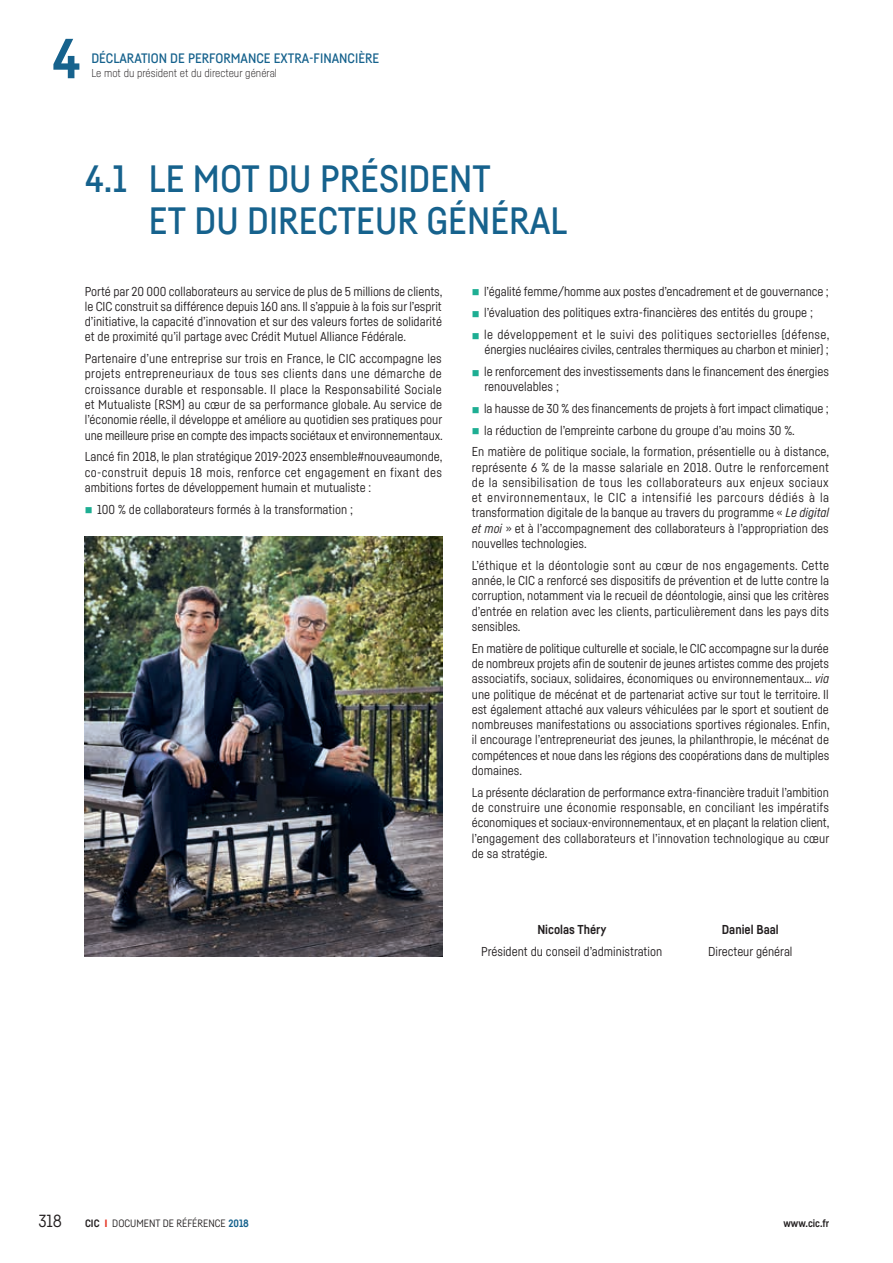
<style>
.page{position:relative;width:893px;height:1263px;background:#fff}
.page>*{position:absolute;margin:0;border:0;box-sizing:border-box;transform-origin:0 0}
.t1{font:700 55.5px "Fabrikat";color:#16628d}
.t2{font:500 37.5px/42px "Fabrikat";color:#16628d}
.t3{font:17.25px "Fabrikat";color:#231f20}
.t4{font:500 13.5px "Fabrikat";color:#16628d}
.t5{font:12.75px/15.3px "Fabrikat";color:#231f20;text-align:justify}
.t6{font:700 12.75px "Fabrikat";color:#231f20}
.t7{font:300 11.25px "Fabrikat";color:#231f20}
.t8{font:10.5px "Fabrikat";color:#231f20}
.t9{font:700 10.5px "Fabrikat";color:#231f20}
.s1{font-style:italic}
.s2{font-weight:700}
.s3{font-weight:700;color:#e43424}
.s4{font-weight:700;color:#16628d}
</style>
<div class="page">
<img style="left:85px;top:537px;width:357px;height:420px">
<h1 class="t1" style="left:52px;top:24px;width:30px">4</h1>
<p class="t4" style="left:91px;top:50px;width:289px">DÉCLARATION DE PERFORMANCE EXTRA‑FINANCIÈRE</p>
<p class="t7" style="left:91px;top:66px;width:187px">Le mot du président et du directeur général</p>
<h2 class="t2" style="left:149px;top:157px;width:302px;text-indent:119px">DU PRÉSIDENT<br>ET DU DIRECTE</h2>
<h2 class="t2" style="left:85px;top:157px;width:62px">4.1 LE</h2>
<h2 class="t2" style="left:193px;top:157px;width:23px">MOT</h2>
<h2 class="t2" style="left:375px;top:199px;width:94px">UR GÉNÉRAL</h2>
<p class="t5" style="left:85px;top:283px;width:359px">Porté par 20 000 collaborateurs au service de plus de 5 millions de clients, le CIC construit sa différence depuis 160 ans. Il s’appuie à la fois sur l’esprit d’initiative, la capacité d’innovation et sur des valeurs fortes de solidarité et de proximité qu’il partage avec Crédit Mutuel Alliance Fédérale.</p>
<p class="t5" style="left:85px;top:351px;width:359px">Partenaire d’une entreprise sur trois en France, le CIC accompagne les projets entrepreneuriaux de tous ses clients dans une démarche de croissance durable et responsable. Il place la Responsabilité Sociale et Mutualiste (RSM) au cœur de sa performance globale. Au service de l’économie réelle, il développe et améliore au quotidien ses pratiques pour une meilleure prise en compte des impacts sociétaux et environnementaux.</p>
<p class="t5" style="left:85px;top:449px;width:359px">Lancé fin 2018, le plan stratégique 2019-2023 ensemble#nouveaumonde, co-construit depuis 18 mois, renforce cet engagement en fixant des ambitions fortes de développement humain et mutualiste :</p>
<p class="t5" style="left:97px;top:501px;width:257px">100 % de collaborateurs formés à la transformation ;</p>
<p class="t5" style="left:484px;top:280px;width:347px;line-height:21.8px;text-align:left">l’égalité femme/homme aux postes d’encadrement et de gouvernance ; l’évaluation des politiques extra-financières des entités du groupe ;<br>le développement et le suivi des politiques sectorielles (défense,</p>
<p class="t5" style="left:484px;top:338px;width:346px;line-height:21.8px">énergies nucléaires civiles, centrales thermiques au charbon et minier) ; le renforcement des investissements dans le financement des énergies</p>
<p class="t5" style="left:485px;top:379px;width:76px">renouvelables ;</p>
<p class="t5" style="left:484px;top:400px;width:346px">la hausse de 30 % des financements de projets à fort impact climatique ;</p>
<p class="t5" style="left:484px;top:422px;width:312px">la réduction de l’empreinte carbone du groupe d’au moins 30 %.</p>
<p class="t5" style="left:472px;top:444px;width:359px">En matière de politique sociale, la formation, présentielle ou à distance,</p>
<p class="t5" style="left:472px;top:459px;width:359px">représente 6 % de la masse salariale en 2018. Outre le renforcement de la sensibilisation de tous les collaborateurs aux enjeux sociaux et environnementaux, le CIC a intensifié les parcours dédiés à la transformation digitale de la banque au travers du programme « <span class="s1">Le digital et moi</span> » et à l’accompagnement des collaborateurs à l’appropriation des nouvelles technologies.</p>
<p class="t5" style="left:472px;top:557px;width:359px">L’éthique et la déontologie sont au cœur de nos engagements. Cette année, le CIC a renforcé ses dispositifs de prévention et de lutte contre la corruption, notamment via le recueil de déontologie, ainsi que les critères d’entrée en relation avec les clients, particulièrement dans les pays dits sensibles.</p>
<p class="t5" style="left:472px;top:640px;width:359px">En matière de politique culturelle et sociale, le CIC accompagne sur la durée de nombreux projets afin de soutenir de jeunes artistes comme des projets associatifs, sociaux, solidaires, économiques ou environnementaux… <span class="s1">via </span>une politique de mécénat et de partenariat active sur tout le territoire. Il est également attaché aux valeurs véhiculées par le sport et soutient de nombreuses manifestations ou associations sportives régionales. Enfin, il encourage l’entrepreneuriat des jeunes, la philanthropie, le mécénat de compétences et noue dans les régions des coopérations dans de multiples domaines.</p>
<p class="t5" style="left:472px;top:784px;width:359px">La présente déclaration de performance extra-financière traduit l’ambition de construire une économie responsable, en conciliant les impératifs économiques et sociaux-environnementaux, et en plaçant la relation client, l’engagement des collaborateurs et l’innovation technologique au cœur de sa stratégie.</p>
<p class="t6" style="left:537px;top:921px;width:71px">Nicolas Théry</p>
<p class="t6" style="left:722px;top:921px;width:58px">Daniel Baal</p>
<p class="t5" style="left:481px;top:944px;width:183px">Président du conseil d’administration</p>
<p class="t5" style="left:708px;top:944px;width:86px">Directeur général</p>
<h3 class="t3" style="left:38px;top:1210px;width:25px">318</h3>
<p class="t8" style="left:85px;top:1217px;width:165px"><span class="s2">CIC</span> <span class="s3">I</span> DOCUMENT DE RÉFÉRENCE <span class="s4">2018</span></p>
<p class="t9" style="left:783px;top:1217px;width:48px">www.cic.fr</p>
</div>
